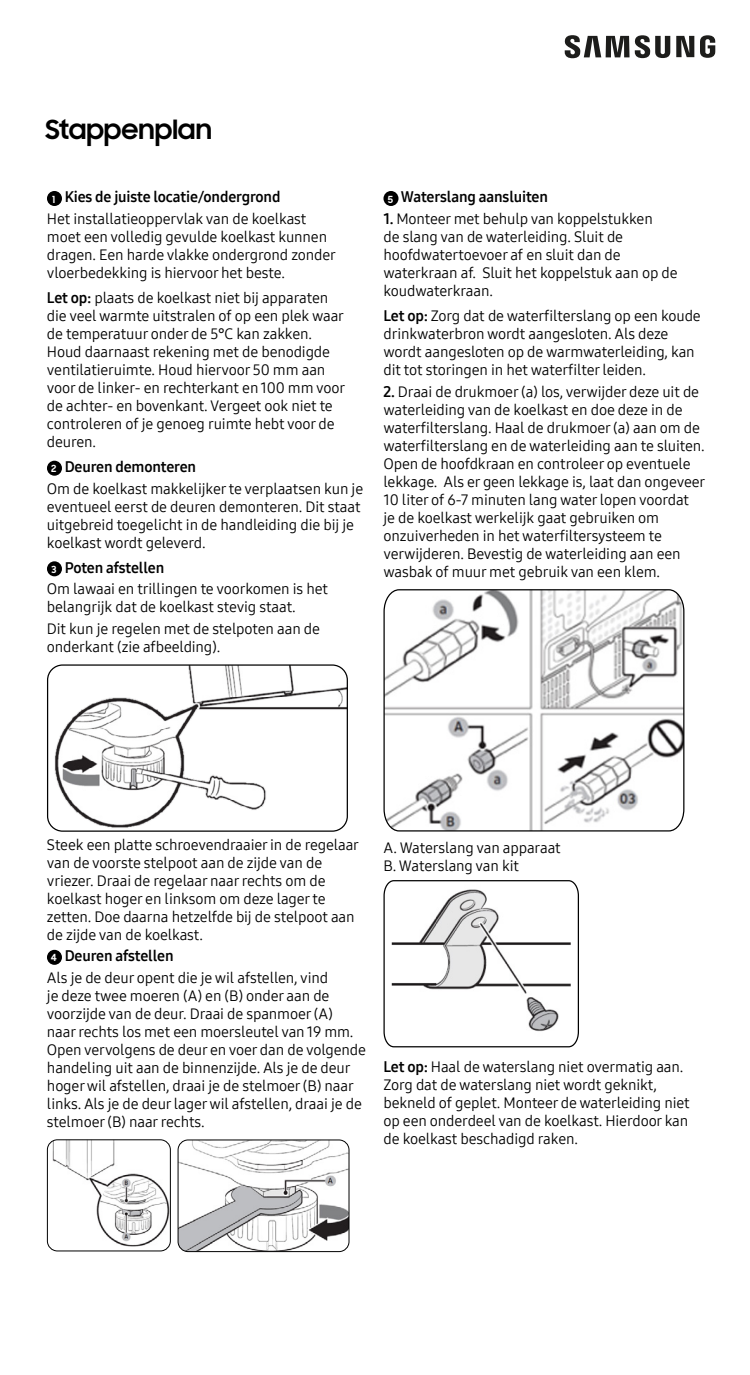
<style>
.page{position:relative;width:750px;height:1375px;background:#fff}
.page>*{position:absolute;margin:0;border:0;box-sizing:border-box;transform-origin:0 0}
.t1{font:700 26.25px "Samsung Sharp Sans";color:#000}
.t2{font:15px/18px "Samsung One 400";letter-spacing:-.01em;color:#000}
.t3{font:15px "Samsung One 700";letter-spacing:-.01em;color:#000}
.t4{font:700 9.75px "Samsung Sharp Sans";color:#fff}
.s1{font-family:"Samsung One 700"}
</style>
<div class="page">
<div style="left:47px;top:191px;width:15px;height:15px;background:#000;border-radius:50%"></div>
<div style="left:47px;top:461px;width:15px;height:15px;background:#000;border-radius:50%"></div>
<div style="left:47px;top:561px;width:15px;height:15px;background:#000;border-radius:50%"></div>
<img style="left:49px;top:666px;width:297px;height:164px">
<div style="left:47px;top:664px;width:301px;height:168px;border:1px solid #000;border-radius:15px"></div>
<div style="left:47px;top:950px;width:15px;height:15px;background:#000;border-radius:50%"></div>
<img style="left:47px;top:1141px;width:122px;height:105px">
<div style="left:47px;top:1139px;width:124px;height:112px;border:1px solid #000;border-radius:10px"></div>
<img style="left:178px;top:1140px;width:171px;height:112px">
<div style="left:178px;top:1140px;width:171px;height:112px;border:1px solid #000;border-radius:10px"></div>
<div style="left:383px;top:191px;width:16px;height:15px;background:#000;border-radius:50%"></div>
<svg style="left:383px;top:589px;width:302px;height:243px"></svg>
<svg style="left:383px;top:880px;width:196px;height:168px"></svg>
<svg style="left:565px;top:35px;width:150px;height:23px"></svg>
<p class="t1" style="left:45px;top:110px;width:168px">Stappenplan</p>
<p class="t4" style="left:52px;top:192px;width:5px">1</p>
<p class="t3" style="left:65px;top:187px;width:217px">Kies de juiste locatie/ondergrond</p>
<p class="t2" style="left:47px;top:210px;width:290px">Het installatieoppervlak van de koelkast moet een volledig gevulde koelkast kunnen dragen. Een harde vlakke ondergrond zonder vloerbedekking is hiervoor het beste.</p>
<p class="t2" style="left:47px;top:289px;width:300px"><span class="s1">Let op:</span> plaats de koelkast niet bij apparaten die veel warmte uitstralen of op een plek waar de temperatuur onder de 5°C kan zakken.<br>Houd daarnaast rekening met de benodigde ventilatieruimte. Houd hiervoor 50 mm aan voor de linker- en rechterkant en 100 mm voor de achter- en bovenkant. Vergeet ook niet te controleren of je genoeg ruimte hebt voor de deuren.</p>
<p class="t4" style="left:51px;top:462px;width:7px">2</p>
<p class="t3" style="left:65px;top:457px;width:133px">Deuren demonteren</p>
<p class="t2" style="left:47px;top:479px;width:318px">Om de koelkast makkelijker te verplaatsen kun je eventueel eerst de deuren demonteren. Dit staat uitgebreid toegelicht in de handleiding die bij je koelkast wordt geleverd.</p>
<p class="t4" style="left:51px;top:562px;width:6px">3</p>
<p class="t3" style="left:65px;top:557px;width:101px">Poten afstellen</p>
<p class="t2" style="left:47px;top:580px;width:283px">Om lawaai en trillingen te voorkomen is het belangrijk dat de koelkast stevig staat.</p>
<p class="t2" style="left:47px;top:619px;width:275px">Dit kun je regelen met de stelpoten aan de onderkant (zie afbeelding).</p>
<p class="t4" style="left:388px;top:192px;width:7px">5</p>
<p class="t3" style="left:401px;top:187px;width:149px">Waterslang aansluiten</p>
<p class="t2" style="left:383px;top:210px;width:296px"><span class="s1">1.</span> Monteer met behulp van koppelstukken<br>de slang van de waterleiding. Sluit de hoofdwatertoevoer af en sluit dan de waterkraan af. Sluit het koppelstuk aan op de koudwaterkraan.</p>
<p class="t2" style="left:383px;top:307px;width:319px"><span class="s1">Let op:</span> Zorg dat de waterfilterslang op een koude drinkwaterbron wordt aangesloten. Als deze wordt aangesloten op de warmwaterleiding, kan dit tot storingen in het waterfilter leiden.</p>
<p class="t2" style="left:383px;top:382px;width:323px"><span class="s1">2.</span> Draai de drukmoer (a) los, verwijder deze uit de waterleiding van de koelkast en doe deze in de waterfilterslang. Haal de drukmoer (a) aan om de waterfilterslang en de waterleiding aan te sluiten.<br>Open de hoofdkraan en controleer op eventuele lekkage. Als er geen lekkage is, laat dan ongeveer 10 liter of 6-7 minuten lang water lopen voordat<br>je de koelkast werkelijk gaat gebruiken om onzuiverheden in het waterfiltersysteem te verwijderen. Bevestig de waterleiding aan een wasbak of muur met gebruik van een klem.</p>
<p class="t2" style="left:47px;top:835px;width:314px">Steek een platte schroevendraaier in de regelaar van de voorste stelpoot aan de zijde van de vriezer. Draai de regelaar naar rechts om de koelkast hoger en linksom om deze lager te zetten. Doe daarna hetzelfde bij de stelpoot aan de zijde van de koelkast.</p>
<p class="t4" style="left:51px;top:951px;width:8px">4</p>
<p class="t3" style="left:65px;top:946px;width:110px">Deuren afstellen</p>
<p class="t2" style="left:47px;top:968px;width:321px">Als je de deur opent die je wil afstellen, vind<br>je deze twee moeren (A) en (B) onder aan de voorzijde van de deur. Draai de spanmoer (A)<br>naar rechts los met een moersleutel van 19 mm.<br>Open vervolgens de deur en voer dan de volgende handeling uit aan de binnenzijde. Als je de deur hoger wil afstellen, draai je de stelmoer (B) naar links. Als je de deur lager wil afstellen, draai je de stelmoer (B) naar rechts.</p>
<p class="t2" style="left:383px;top:839px;width:179px">A. Waterslang van apparaat</p>
<p class="t2" style="left:383px;top:857px;width:137px">B. Waterslang van kit</p>
<p class="t2" style="left:383px;top:1058px;width:308px"><span class="s1">Let op:</span> Haal de waterslang niet overmatig aan.<br>Zorg dat de waterslang niet wordt geknikt, bekneld of geplet. Monteer de waterleiding niet op een onderdeel van de koelkast. Hierdoor kan de koelkast beschadigd raken.</p>
</div>
